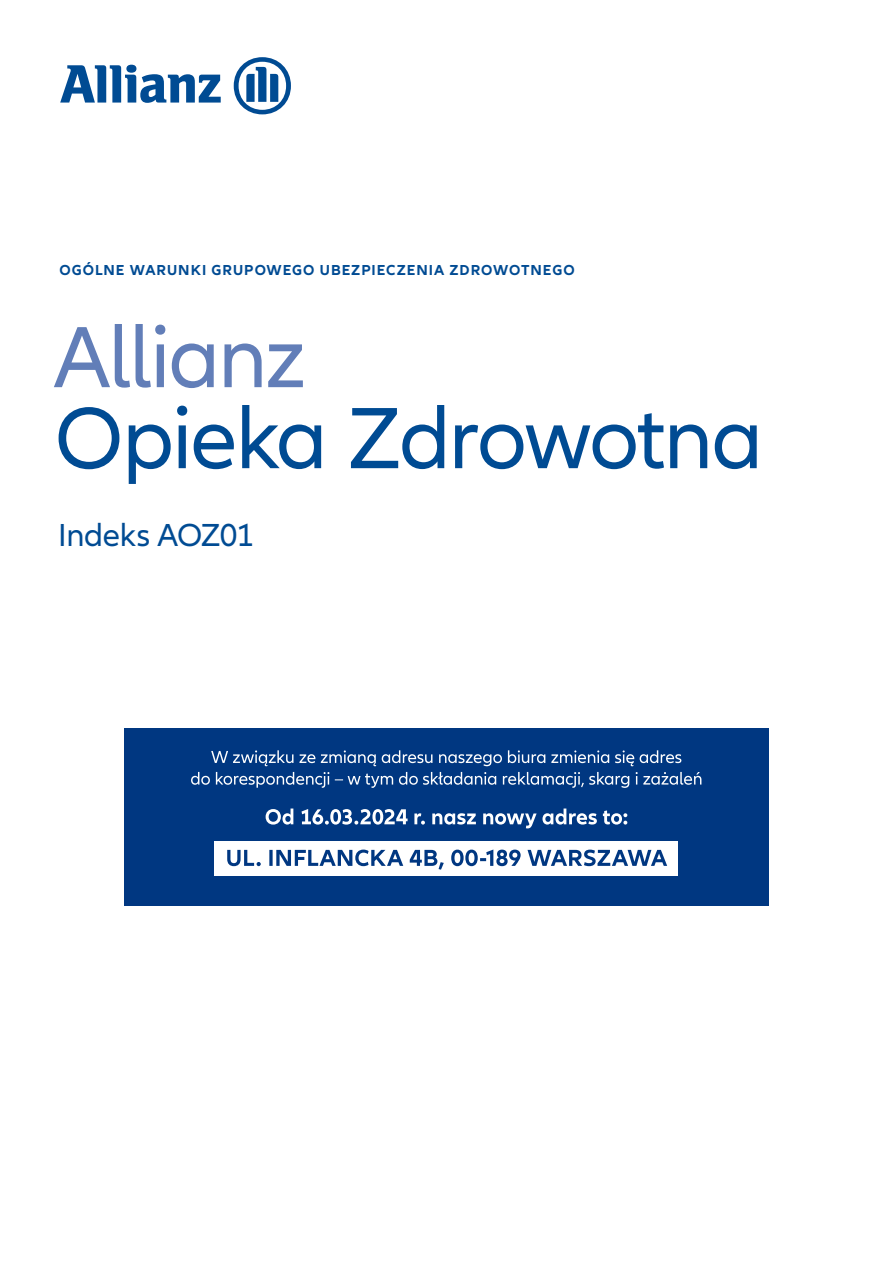
<style>
.page{position:relative;width:893px;height:1263px;background:#fff}
.page>*{position:absolute;margin:0;border:0;box-sizing:border-box;transform-origin:0 0}
.t1{font:90px "Allianz Neo";letter-spacing:-.025em;color:#004b93}
.t2{font:90px "Allianz Neo";letter-spacing:-.025em;color:#627eb8}
.t3{font:33px "Allianz Neo";letter-spacing:-.015em;color:#004b93}
.t4{font:700 15px "Allianz Neo";letter-spacing:.065em;color:#004b93}
</style>
<div class="page">
<svg style="left:60px;top:65px;width:161px;height:38px"></svg>
<svg style="left:234px;top:57px;width:57px;height:57px"></svg>
<div style="left:124px;top:729px;width:645px;height:177px;background:#003781"></div>
<div style="left:215px;top:841px;width:463px;height:34px;background:#fff"></div>
<svg style="left:227px;top:849px;width:440px;height:21px"></svg>
<svg style="left:266px;top:808px;width:361px;height:20px"></svg>
<svg style="left:191px;top:772px;width:510px;height:16px"></svg>
<svg style="left:211px;top:750px;width:470px;height:16px"></svg>
<p class="t4" style="left:59px;top:261px;width:517px">OGÓLNE WARUNKI GRUPOWEGO UBEZPIECZENIA ZDROWOTNEGO</p>
<h1 class="t2" style="left:54px;top:306px;width:254px">Allianz</h1>
<h1 class="t1" style="left:55px;top:387px;width:710px">Opieka Zdrowotna</h1>
<h2 class="t3" style="left:58px;top:516px;width:197px">Indeks AOZ01</h2>
</div>
